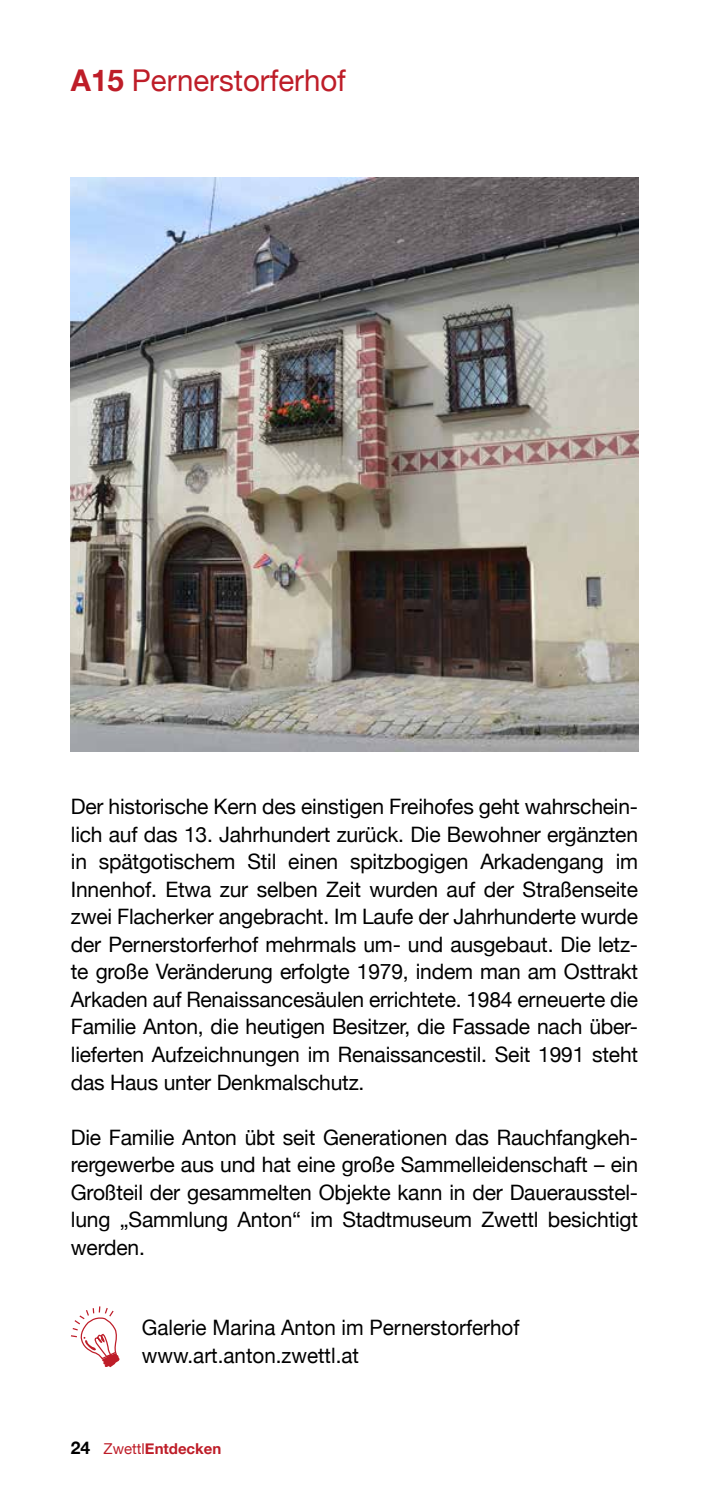
<style>
.page{position:relative;width:709px;height:1489px;background:#fff}
.page>*{position:absolute;margin:0;border:0;box-sizing:border-box;transform-origin:0 0}
.t1{font:30px "Helvetica Neue";color:#be1d28}
.t2{font:21.25px/27.5px "Helvetica Neue";letter-spacing:-.01em;color:#000;text-align:justify}
.t3{font:700 15px "Helvetica Neue";color:#be1d28}
.s1{font-weight:700}
.s2{font-size:17.5px;color:#000}
.s3{font-weight:400}
</style>
<div class="page">
<img style="left:71px;top:177px;width:567px;height:574px">
<svg style="left:71px;top:1306px;width:49px;height:62px"></svg>
<h1 class="t1" style="left:71px;top:59px;width:276px"><span class="s1">A15</span> Pernerstorferhof</h1>
<p class="t2" style="left:71px;top:794px;width:568px">Der historische Kern des einstigen Freihofes geht wahrschein&shy;lich auf das 13. Jahrhundert zurück. Die Bewohner ergänzten in spätgotischem Stil einen spitzbogigen Arkadengang im Innenhof. Etwa zur selben Zeit wurden auf der Straßenseite zwei Flacherker angebracht. Im Laufe der Jahrhunderte wurde der Pernerstorferhof mehrmals um- und ausgebaut. Die letz&shy;te große Veränderung erfolgte 1979, indem man am Osttrakt Arkaden auf Renaissancesäulen errichtete. 1984 erneuerte die Familie Anton, die heutigen Besitzer, die Fassade nach über&shy;lieferten Aufzeichnungen im Renaissancestil. Seit 1991 steht das Haus unter Denkmalschutz.</p>
<p class="t2" style="left:71px;top:1124px;width:568px">Die Familie Anton übt seit Generationen das Rauchfangkeh&shy;rergewerbe aus und hat eine große Sammelleidenschaft – ein Großteil der gesammelten Objekte kann in der Dauerausstel&shy;lung „Sammlung Anton“ im Stadtmuseum Zwettl besichtigt werden.</p>
<p class="t2" style="left:142px;top:1315px;width:379px">Galerie Marina Anton im Pernerstorferhof www.art.anton.zwettl.at</p>
<p class="t3" style="left:71px;top:1436px;width:152px"><span class="s2">24</span> <span class="s3">Zwettl</span>Entdecken</p>
</div>
